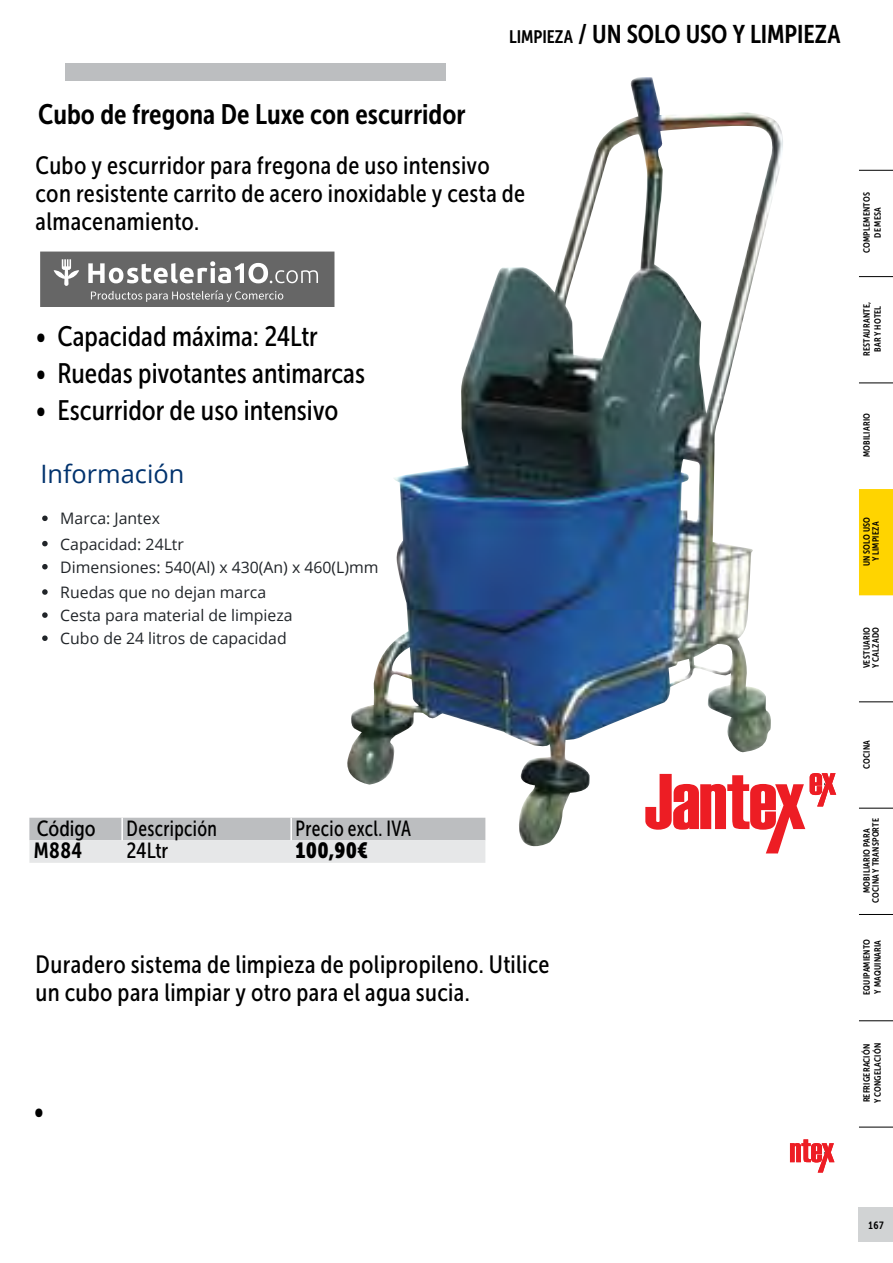
<style>
.page{position:relative;width:893px;height:1263px;background:#fff}
.page>*{position:absolute;margin:0;border:0;box-sizing:border-box;transform-origin:0 0}
.t1{font:28.05px "Museo Sans Cond 500";color:#000}
.t2{font:28.05px "Museo Sans Cond 700";color:#000}
.t3{font:25.5px "Museo Sans Cond 700";color:#000}
.t4{font:25.35px "Open Sans";color:#00326d}
.t5{font:24.9px/28px "Museo Sans Cond 500";letter-spacing:.015em;color:#000}
.t6{font:21.75px "Museo Sans Cond 500";letter-spacing:.015em;color:#000;scale:.9 1}
.t7{font:21.75px "Museo Sans Cond 500";letter-spacing:.015em;color:#000}
.t8{font:21.75px "Museo Sans Cond 900";color:#000}
.t9{font:21.75px "Museo Sans Cond 700";color:#000}
.t10{font:15.9px/25.3px "Open Sans";color:#212529}
.t11{font:10.5px "Museo Sans Cond 700";color:#000}
.t12{font:9px/10.8px "Museo Sans Cond 700";letter-spacing:.025em;color:#000;text-align:center}
.s1{font-size:18px}
</style>
<div class="page">
<div style="left:859px;top:489px;width:34px;height:106px;background:#ffd400"></div>
<div style="left:859px;top:1208px;width:34px;height:34px;background:#d1d3d4"></div>
<hr style="left:859px;top:170px;width:34px;height:1px;background:#000">
<hr style="left:859px;top:276px;width:34px;height:1px;background:#000">
<hr style="left:859px;top:383px;width:34px;height:1px;background:#000">
<hr style="left:859px;top:702px;width:34px;height:1px;background:#000">
<hr style="left:859px;top:808px;width:34px;height:1px;background:#000">
<hr style="left:859px;top:914px;width:34px;height:1px;background:#000">
<hr style="left:859px;top:1020px;width:34px;height:1px;background:#000">
<hr style="left:859px;top:1127px;width:34px;height:1px;background:#000">
<div style="left:65px;top:64px;width:380px;height:17px;background:#bcbec0"></div>
<svg style="left:29px;top:818px;width:456px;height:45px;background:#d3d4d5"></svg>
<hr style="left:121px;top:818px;width:2px;height:22px;background:#fff">
<hr style="left:290px;top:818px;width:2px;height:22px;background:#fff">
<img style="left:344px;top:77px;width:439px;height:779px">
<svg style="left:642px;top:771px;width:194px;height:85px"></svg>
<svg style="left:790px;top:1139px;width:44px;height:33px"></svg>
<svg style="left:42px;top:516px;width:6px;height:5px"></svg>
<svg style="left:42px;top:541px;width:6px;height:5px"></svg>
<svg style="left:42px;top:564px;width:6px;height:5px"></svg>
<svg style="left:42px;top:589px;width:6px;height:6px"></svg>
<svg style="left:42px;top:612px;width:6px;height:6px"></svg>
<svg style="left:42px;top:635px;width:6px;height:6px"></svg>
<svg style="left:40px;top:252px;width:294px;height:55px;background:#7c7c7c"></svg>
<p class="t3" style="left:509px;top:19px;width:333px"><span class="s1">LIMPIEZA</span> / UN SOLO USO Y LIMPIEZA</p>
<p class="t2" style="left:38px;top:99px;width:429px">Cubo de fregona De Luxe con escurridor</p>
<p class="t5" style="left:36px;top:151px;width:491px">Cubo y escurridor para fregona de uso intensivo con resistente carrito de acero inoxidable y cesta de almacenamiento.</p>
<p class="t1" style="left:36px;top:321px;width:284px">• Capacidad máxima: 24Ltr</p>
<p class="t1" style="left:36px;top:358px;width:331px">• Ruedas pivotantes antimarcas</p>
<p class="t1" style="left:36px;top:395px;width:304px">• Escurridor de uso intensivo</p>
<p class="t4" style="left:40px;top:455px;width:145px">Información</p>
<p class="t10" style="left:60px;top:505px;width:125px">Marca: Jantex<br>Capacidad: 24Ltr</p>
<p class="t10" style="left:60px;top:554px;width:320px">Dimensiones: 540(Al) x 430(An) x 460(L)mm<br>Ruedas que no dejan marca</p>
<p class="t10" style="left:60px;top:603px;width:234px;line-height:23.1px">Cesta para material de limpieza<br>Cubo de 24 litros de capacidad</p>
<p class="t12" style="left:861px;top:253px;width:62px;rotate:-90deg">COMPLEMENTOS<br>DE MESA</p>
<p class="t12" style="left:861px;top:356px;width:56px;rotate:-90deg">RESTAURANTE,<br>BAR Y HOTEL</p>
<p class="t12" style="left:861px;top:457px;width:46px;rotate:-90deg">MOBILIARIO</p>
<p class="t12" style="left:862px;top:566px;width:51px;line-height:9px;rotate:-90deg">UN SOLO USO<br>Y LIMPIEZA</p>
<p class="t12" style="left:862px;top:668px;width:43px;line-height:9px;text-align:left;rotate:-90deg">VESTUARIO<br>Y CALZADO</p>
<p class="t7" style="left:37px;top:816px;width:60px">Código</p>
<p class="t6" style="left:127px;top:816px;width:102px">Descripción</p>
<p class="t6" style="left:296px;top:816px;width:130px">Precio excl. IVA</p>
<p class="t9" style="left:34px;top:839px;width:50px">M884</p>
<p class="t7" style="left:127px;top:839px;width:43px">24Ltr</p>
<p class="t8" style="left:296px;top:838px;width:74px">100,90€</p>
<p class="t5" style="left:36px;top:951px;width:515px">Duradero sistema de limpieza de polipropileno. Utilice un cubo para limpiar y otro para el agua sucia.</p>
<p class="t1" style="left:33px;top:1096px;width:13px">•</p>
<p class="t12" style="left:861px;top:769px;width:30px;rotate:-90deg">COCINA</p>
<p class="t12" style="left:862px;top:903px;width:86px;line-height:9px;rotate:-90deg">MOBILIARIO PARA<br>COCINA Y TRANSPORTE</p>
<p class="t12" style="left:861px;top:995px;width:57px;text-align:left;rotate:-90deg">EQUIPAMIENTO<br>Y MAQUINARIA</p>
<p class="t12" style="left:861px;top:1103px;width:62px;text-align:left;rotate:-90deg">REFRIGERACIÓN<br>Y CONGELACIÓN</p>
<p class="t11" style="left:868px;top:1219px;width:17px">167</p>
</div>
